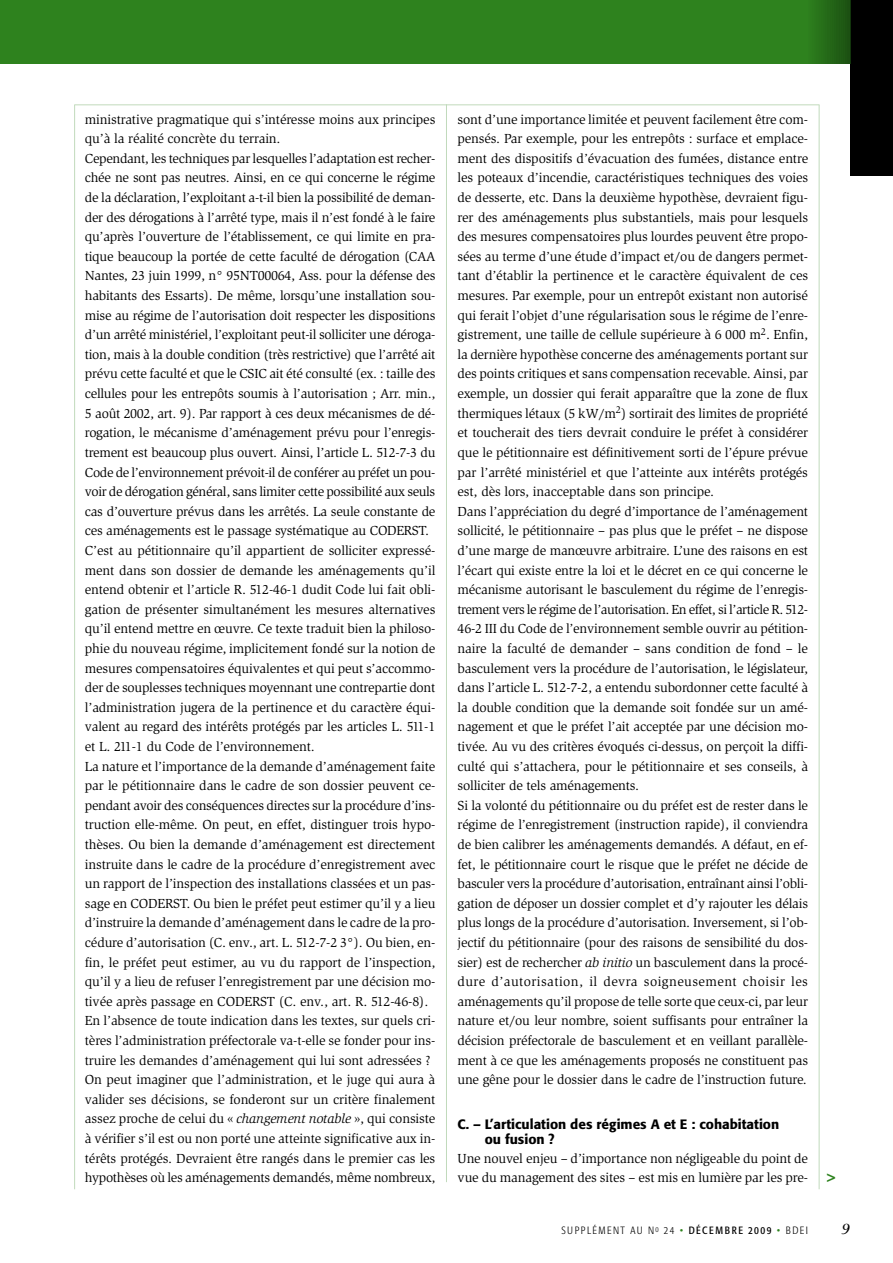
<style>
.page{position:relative;width:893px;height:1263px;background:#fff}
.page>*{position:absolute;margin:0;border:0;box-sizing:border-box;transform-origin:0 0}
.t1{font:700 16.5px "Isadora";color:#000}
.t2{font:13.5px/19.6px "Slimbach";letter-spacing:-.015em;color:#000}
.t3{font:500 13.5px/15px "Formata";color:#000}
.t4{font:700 12px "Formata";color:#2e821e}
.t5{font:300 condensed 10.5px "Formata";letter-spacing:.14em;color:#000}
.s1{font-style:italic}
.s2{color:#2e821e}
.s3{font-weight:400}
</style>
<div class="page">
<hr style="left:74px;top:104px;width:745px;height:1px;background:#c1dabc">
<hr style="left:818px;top:105px;width:1px;height:1084px;background:#c1dabc">
<hr style="left:74px;top:105px;width:1px;height:1084px;background:#c1dabc">
<hr style="left:446px;top:104px;width:1px;height:1078px;background:#c1dabc">
<div style="left:0;top:0;width:892px;height:64px;background:#2e821e"></div>
<div style="left:850px;top:0;width:42px;height:176px;background:#000"></div>
<hr style="left:809px;top:0;width:1px;height:64px;background:#2c7d1d">
<hr style="left:810px;top:0;width:1px;height:64px;background:#2c7c1d">
<hr style="left:811px;top:0;width:1px;height:64px;background:#2c7b1d">
<hr style="left:812px;top:0;width:1px;height:64px;background:#2b791c">
<hr style="left:813px;top:0;width:1px;height:64px;background:#2b781c">
<hr style="left:814px;top:0;width:1px;height:64px;background:#2a761c">
<hr style="left:815px;top:0;width:1px;height:64px;background:#2a751b">
<hr style="left:816px;top:0;width:1px;height:64px;background:#29731b">
<hr style="left:817px;top:0;width:1px;height:64px;background:#28721b">
<hr style="left:818px;top:0;width:1px;height:64px;background:#28701a">
<hr style="left:819px;top:0;width:1px;height:64px;background:#276f1a">
<hr style="left:820px;top:0;width:1px;height:64px;background:#276d19">
<hr style="left:821px;top:0;width:1px;height:64px;background:#266c19">
<hr style="left:822px;top:0;width:1px;height:64px;background:#266b19">
<hr style="left:823px;top:0;width:1px;height:64px;background:#256919">
<hr style="left:824px;top:0;width:1px;height:64px;background:#256818">
<hr style="left:825px;top:0;width:1px;height:64px;background:#246618">
<hr style="left:826px;top:0;width:1px;height:64px;background:#246518">
<hr style="left:827px;top:0;width:1px;height:64px;background:#236317">
<hr style="left:828px;top:0;width:1px;height:64px;background:#236217">
<hr style="left:829px;top:0;width:1px;height:64px;background:#226016">
<hr style="left:830px;top:0;width:1px;height:64px;background:#225f16">
<hr style="left:831px;top:0;width:1px;height:64px;background:#215e16">
<hr style="left:832px;top:0;width:1px;height:64px;background:#215c16">
<hr style="left:833px;top:0;width:1px;height:64px;background:#205b15">
<hr style="left:834px;top:0;width:1px;height:64px;background:#205915">
<hr style="left:835px;top:0;width:1px;height:64px;background:#1f5815">
<hr style="left:836px;top:0;width:1px;height:64px;background:#1e5614">
<hr style="left:837px;top:0;width:1px;height:64px;background:#1e5514">
<hr style="left:838px;top:0;width:1px;height:64px;background:#1d5313">
<hr style="left:839px;top:0;width:1px;height:64px;background:#1d5213">
<hr style="left:840px;top:0;width:1px;height:64px;background:#1c5013">
<hr style="left:841px;top:0;width:1px;height:64px;background:#1c4f13">
<hr style="left:842px;top:0;width:1px;height:64px;background:#1c4e12">
<hr style="left:843px;top:0;width:1px;height:64px;background:#1b4c12">
<hr style="left:844px;top:0;width:1px;height:64px;background:#1b4b12">
<hr style="left:845px;top:0;width:1px;height:64px;background:#1a4911">
<hr style="left:846px;top:0;width:1px;height:64px;background:#194811">
<hr style="left:847px;top:0;width:1px;height:64px;background:#194610">
<hr style="left:848px;top:0;width:1px;height:64px;background:#184510">
<hr style="left:849px;top:0;width:1px;height:64px;background:#184310">
<hr style="left:850px;top:0;width:1px;height:64px;background:#174210">
<p class="t2" style="left:85px;top:110px;width:352px">ministrative pragmatique qui s’intéresse moins aux principes qu’à la réalité concrète du terrain.<br>Cependant, les techniques par lesquelles l’adaptation est recher&shy;chée ne sont pas neutres. Ainsi, en ce qui concerne le régime de la déclaration, l’exploitant a-t-il bien la possibilité de deman&shy;der des dérogations à l’arrêté type, mais il n’est fondé à le faire qu’après l’ouverture de l’établissement, ce qui limite en pra&shy;tique beaucoup la portée de cette faculté de dérogation (CAA Nantes, 23 juin 1999, n° 95NT00064, Ass. pour la défense des habitants des Essarts). De même, lorsqu’une installation sou&shy;mise au régime de l’autorisation doit respecter les dispositions d’un arrêté ministériel, l’exploitant peut-il solliciter une déroga&shy;tion, mais à la double condition (très restrictive) que l’arrêté ait prévu cette faculté et que le CSIC ait été consulté (ex. : taille des cellules pour les entrepôts soumis à l’autorisation ; Arr. min., 5 août 2002, art. 9). Par rapport à ces deux mécanismes de dé&shy;rogation, le mécanisme d’aménagement prévu pour l’enregis&shy;trement est beaucoup plus ouvert. Ainsi, l’article L. 512-7-3 du Code de l’environnement prévoit-il de conférer au préfet un pou&shy;voir de dérogation général, sans limiter cette possibilité aux seuls cas d’ouverture prévus dans les arrêtés. La seule constante de ces aménagements est le passage systématique au CODERST.<br>C’est au pétitionnaire qu’il appartient de solliciter expressé&shy;ment dans son dossier de demande les aménagements qu’il entend obtenir et l’article R. 512-46-1 dudit Code lui fait obli&shy;gation de présenter simultanément les mesures alternatives qu’il entend mettre en œuvre. Ce texte traduit bien la philoso&shy;phie du nouveau régime, implicitement fondé sur la notion de mesures compensatoires équivalentes et qui peut s’accommo&shy;der de souplesses techniques moyennant une contrepartie dont l’administration jugera de la pertinence et du caractère équi&shy;valent au regard des intérêts protégés par les articles L. 511-1 et L. 211-1 du Code de l’environnement.<br>La nature et l’importance de la demande d’aménagement faite par le pétitionnaire dans le cadre de son dossier peuvent ce&shy;pendant avoir des conséquences directes sur la procédure d’ins&shy;truction elle-même. On peut, en effet, distinguer trois hypo&shy;thèses. Ou bien la demande d’aménagement est directement instruite dans le cadre de la procédure d’enregistrement avec un rapport de l’inspection des installations classées et un pas&shy;sage en CODERST. Ou bien le préfet peut estimer qu’il y a lieu d’instruire la demande d’aménagement dans le cadre de la pro&shy;cédure d’autorisation (C. env., art. L. 512-7-2 3°). Ou bien, en&shy;fin, le préfet peut estimer, au vu du rapport de l’inspection, qu’il y a lieu de refuser l’enregistrement par une décision mo&shy;tivée après passage en CODERST (C. env., art. R. 512-46-8).<br>En l’absence de toute indication dans les textes, sur quels cri&shy;tères l’administration préfectorale va-t-elle se fonder pour ins&shy;truire les demandes d’aménagement qui lui sont adressées ?<br>On peut imaginer que l’administration, et le juge qui aura à valider ses décisions, se fonderont sur un critère finalement assez proche de celui du « <span class="s1">changement notable</span> », qui consiste à vérifier s’il est ou non porté une atteinte significative aux in&shy;térêts protégés. Devraient être rangés dans le premier cas les hypothèses où les aménagements demandés, même nombreux,</p>
<p class="t2" style="left:457px;top:110px;width:352px">sont d’une importance limitée et peuvent facilement être com&shy;pensés. Par exemple, pour les entrepôts : surface et emplace&shy;ment des dispositifs d’évacuation des fumées, distance entre les poteaux d’incendie, caractéristiques techniques des voies de desserte, etc. Dans la deuxième hypothèse, devraient figu&shy;rer des aménagements plus substantiels, mais pour lesquels des mesures compensatoires plus lourdes peuvent être propo&shy;sées au terme d’une étude d’impact et/ou de dangers permet&shy;tant d’établir la pertinence et le caractère équivalent de ces mesures. Par exemple, pour un entrepôt existant non autorisé qui ferait l’objet d’une régularisation sous le régime de l’enre&shy;gistrement, une taille de cellule supérieure à 6 000 m<sup>2</sup>. Enfin, la dernière hypothèse concerne des aménagements portant sur des points critiques et sans compensation recevable. Ainsi, par exemple, un dossier qui ferait apparaître que la zone de flux thermiques létaux (5 kW/m<sup>2</sup>) sortirait des limites de propriété et toucherait des tiers devrait conduire le préfet à considérer que le pétitionnaire est définitivement sorti de l’épure prévue par l’arrêté ministériel et que l’atteinte aux intérêts protégés est, dès lors, inacceptable dans son principe.<br>Dans l’appréciation du degré d’importance de l’aménagement sollicité, le pétitionnaire – pas plus que le préfet – ne dispose d’une marge de manœuvre arbitraire. L’une des raisons en est l’écart qui existe entre la loi et le décret en ce qui concerne le mécanisme autorisant le basculement du régime de l’enregis&shy;trement vers le régime de l’autorisation. En effet, si l’article R. 512- 46-2 III du Code de l’environnement semble ouvrir au pétition&shy;naire la faculté de demander – sans condition de fond – le basculement vers la procédure de l’autorisation, le législateur, dans l’article L. 512-7-2, a entendu subordonner cette faculté à la double condition que la demande soit fondée sur un amé&shy;nagement et que le préfet l’ait acceptée par une décision mo&shy;tivée. Au vu des critères évoqués ci-dessus, on perçoit la diffi&shy;culté qui s’attachera, pour le pétitionnaire et ses conseils, à solliciter de tels aménagements.<br>Si la volonté du pétitionnaire ou du préfet est de rester dans le régime de l’enregistrement (instruction rapide), il conviendra de bien calibrer les aménagements demandés. A défaut, en ef&shy;fet, le pétitionnaire court le risque que le préfet ne décide de basculer vers la procédure d’autorisation, entraînant ainsi l’obli&shy;gation de déposer un dossier complet et d’y rajouter les délais plus longs de la procédure d’autorisation. Inversement, si l’ob&shy;jectif du pétitionnaire (pour des raisons de sensibilité du dos&shy;sier) est de rechercher <span class="s1">ab initio</span> un basculement dans la procé&shy;dure d’autorisation, il devra soigneusement choisir les aménagements qu’il propose de telle sorte que ceux-ci, par leur nature et/ou leur nombre, soient suffisants pour entraîner la décision préfectorale de basculement et en veillant parallèle&shy;ment à ce que les aménagements proposés ne constituent pas une gêne pour le dossier dans le cadre de l’instruction future.</p>
<p class="t3" style="left:484px;top:1118px;width:296px;text-indent:-27px">C. – L’articulation des régimes A et E : cohabitation ou fusion ?</p>
<p class="t2" style="left:457px;top:1149px;width:352px">Une nouvel enjeu – d’importance non négligeable du point de vue du management des sites – est mis en lumière par les pre-</p>
<p class="t4" style="left:827px;top:1173px;width:10px">&gt;</p>
<p class="t5" style="left:561px;top:1226px;width:248px">SUPPLÉMENT AU N<sup>0</sup> 24 <span class="s2">•</span> <span class="s3">DÉCEMBRE 2009</span> <span class="s2">•</span> BDEI</p>
<p class="t1" style="left:841px;top:1222px;width:11px">9</p>
</div>
